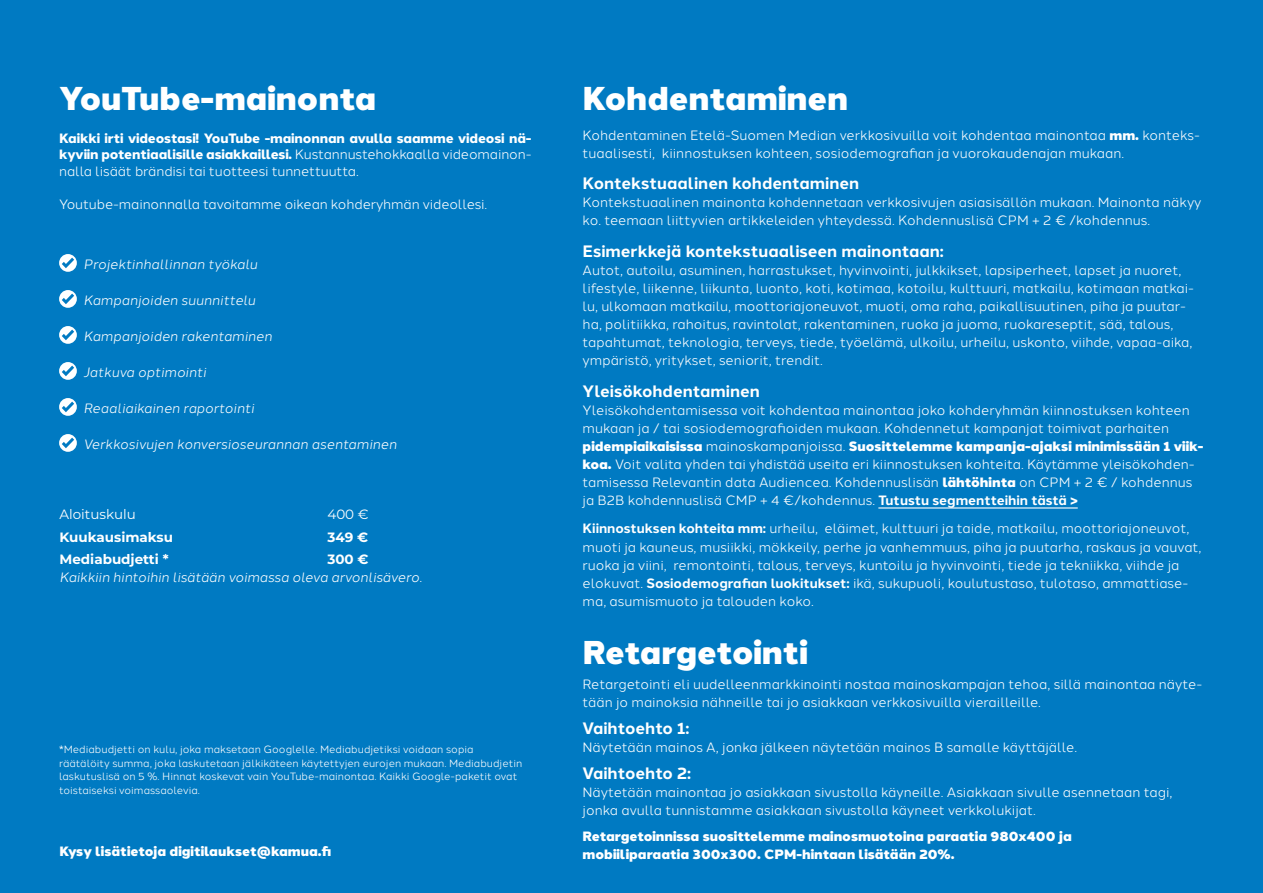
<style>
.page{position:relative;width:1263px;height:893px;background:#007ac2}
.page>*{position:absolute;margin:0;border:0;box-sizing:border-box;transform-origin:0 0}
.t1{font:900 33px "Halcom";color:#fff}
.t2{font:700 16.5px "Halcom";color:#fff}
.t3{font:13.5px/18px "Halcom";color:#fff}
.t4{font:italic 13.5px "Halcom";color:#fff}
.t5{font:800 13.5px/16.5px "Halcom";letter-spacing:-.01em;color:#fff;text-align:justify}
.t6{font:900 13.5px/18px "Halcom";color:#fff}
.t7{font:700 13.5px "Montserrat";color:#fff}
.t8{font:13.5px "Montserrat";color:#fff}
.t9{font:10.5px/13.5px "Halcom";color:#fff}
.s1{font-weight:400}
.s2{font-weight:900}
.s3{font-weight:700}
</style>
<div class="page">
<hr style="left:878px;top:507px;width:200px;height:2px;background:#fff">
<svg style="left:59px;top:254px;width:18px;height:18px"></svg>
<svg style="left:62px;top:258px;width:12px;height:10px"></svg>
<svg style="left:59px;top:290px;width:18px;height:18px"></svg>
<svg style="left:62px;top:294px;width:12px;height:10px"></svg>
<svg style="left:59px;top:326px;width:18px;height:18px"></svg>
<svg style="left:62px;top:330px;width:12px;height:10px"></svg>
<svg style="left:59px;top:362px;width:18px;height:18px"></svg>
<svg style="left:62px;top:366px;width:12px;height:10px"></svg>
<svg style="left:59px;top:398px;width:18px;height:18px"></svg>
<svg style="left:62px;top:402px;width:12px;height:10px"></svg>
<svg style="left:59px;top:434px;width:18px;height:18px"></svg>
<svg style="left:62px;top:438px;width:12px;height:10px"></svg>
<h1 class="t1" style="left:59px;top:72px;width:319px">YouTube-mainonta</h1>
<p class="t5" style="left:59px;top:129px;width:474px">Kaikki irti videostasi! YouTube -mainonnan avulla saamme videosi nä&shy;kyviin potentiaalisille asiakkaillesi. <span class="s1">Kustannustehokkaalla videomainon&shy;nalla lisäät brändisi tai tuotteesi tunnettuutta.</span></p>
<p class="t3" style="left:59px;top:194px;width:430px">Youtube-mainonnalla tavoitamme oikean kohderyhmän videollesi.</p>
<p class="t4" style="left:83px;top:253px;width:176px">Projektinhallinnan työkalu</p>
<p class="t4" style="left:83px;top:289px;width:174px">Kampanjoiden suunnittelu</p>
<p class="t4" style="left:83px;top:325px;width:190px">Kampanjoiden rakentaminen</p>
<p class="t4" style="left:83px;top:361px;width:124px">Jatkuva optimointi</p>
<p class="t4" style="left:83px;top:397px;width:172px">Reaaliaikainen raportointi</p>
<p class="t4" style="left:83px;top:433px;width:315px">Verkkosivujen konversioseurannan asentaminen</p>
<p class="t8" style="left:60px;top:505px;width:78px">Aloituskulu</p>
<p class="t8" style="left:327px;top:505px;width:43px">400 €</p>
<p class="t7" style="left:60px;top:527px;width:115px">Kuukausimaksu</p>
<p class="t7" style="left:327px;top:527px;width:42px">349 €</p>
<p class="t7" style="left:60px;top:550px;width:111px">Mediabudjetti *</p>
<p class="t7" style="left:327px;top:550px;width:43px">300 €</p>
<p class="t4" style="left:60px;top:567px;width:364px">Kaikkiin hintoihin lisätään voimassa oleva arvonlisävero.</p>
<p class="t9" style="left:59px;top:742px;width:465px">*Mediabudjetti on kulu, joka maksetaan Googlelle. Mediabudjetiksi voidaan sopia räätälöity summa, joka laskutetaan jälkikäteen käytettyjen eurojen mukaan. Mediabudjetin laskutuslisä on 5 %. Hinnat koskevat vain YouTube-mainontaa. Kaikki Google-paketit ovat toistaiseksi voimassaolevia.</p>
<p class="t6" style="left:60px;top:842px;width:273px">Kysy lisätietoja digitilaukset@kamua.fi</p>
<h1 class="t1" style="left:583px;top:72px;width:267px">Kohdentaminen</h1>
<p class="t3" style="left:583px;top:125px;width:619px">Kohdentaminen Etelä-Suomen Median verkkosivuilla voit kohdentaa mainontaa <span class="s2">mm.</span> konteks&shy;tuaalisesti, kiinnostuksen kohteen, sosiodemografian ja vuorokaudenajan mukaan.</p>
<p class="t2" style="left:583px;top:170px;width:278px">Kontekstuaalinen kohdentaminen</p>
<p class="t3" style="left:583px;top:192px;width:620px">Kontekstuaalinen mainonta kohdennetaan verkkosivujen asiasisällön mukaan. Mainonta näkyy ko. teemaan liittyvien artikkeleiden yhteydessä. Kohdennuslisä CPM + 2 € /kohdennus.</p>
<p class="t2" style="left:583px;top:238px;width:363px">Esimerkkejä kontekstuaaliseen mainontaan:</p>
<p class="t3" style="left:583px;top:260px;width:613px">Autot, autoilu, asuminen, harrastukset, hyvinvointi, julkkikset, lapsiperheet, lapset ja nuoret, lifestyle, liikenne, liikunta, luonto, koti, kotimaa, kotoilu, kulttuuri, matkailu, kotimaan matkai&shy;lu, ulkomaan matkailu, moottoriajoneuvot, muoti, oma raha, paikallisuutinen, piha ja puutar&shy;ha, politiikka, rahoitus, ravintolat, rakentaminen, ruoka ja juoma, ruokareseptit, sää, talous, tapahtumat, teknologia, terveys, tiede, työelämä, ulkoilu, urheilu, uskonto, viihde, vapaa-aika, ympäristö, yritykset, seniorit, trendit.</p>
<p class="t2" style="left:583px;top:378px;width:179px">Yleisökohdentaminen</p>
<p class="t3" style="left:583px;top:400px;width:622px">Yleisökohdentamisessa voit kohdentaa mainontaa joko kohderyhmän kiinnostuksen kohteen mukaan ja / tai sosiodemografioiden mukaan. Kohdennetut kampanjat toimivat parhaiten <span class="s2">pidempiaikaisissa</span> mainoskampanjoissa. <span class="s2">Suosittelemme kampanja-ajaksi minimissään 1 viik&shy;koa.</span> Voit valita yhden tai yhdistää useita eri kiinnostuksen kohteita. Käytämme yleisökohden&shy;tamisessa Relevantin data Audiencea. Kohdennuslisän <span class="s2">lähtöhinta</span> on CPM + 2 € / kohdennus ja B2B kohdennuslisä CMP + 4 €/kohdennus. <span class="s3">Tutustu segmentteihin tästä &gt;</span></p>
<p class="t3" style="left:583px;top:518px;width:620px"><span class="s3">Kiinnostuksen kohteita mm:</span> urheilu, eläimet, kulttuuri ja taide, matkailu, moottoriajoneuvot, muoti ja kauneus, musiikki, mökkeily, perhe ja vanhemmuus, piha ja puutarha, raskaus ja vauvat, ruoka ja viini, remontointi, talous, terveys, kuntoilu ja hyvinvointi, tiede ja tekniikka, viihde ja elokuvat. <span class="s3">Sosiodemografian luokitukset:</span> ikä, sukupuoli, koulutustaso, tulotaso, ammattiase&shy;ma, asumismuoto ja talouden koko.</p>
<h1 class="t1" style="left:583px;top:625px;width:227px">Retargetointi</h1>
<p class="t3" style="left:583px;top:674px;width:621px">Retargetointi eli uudelleenmarkkinointi nostaa mainoskampajan tehoa, sillä mainontaa näyte&shy;tään jo mainoksia nähneille tai jo asiakkaan verkkosivuilla vierailleille.</p>
<p class="t2" style="left:583px;top:715px;width:109px">Vaihtoehto 1:</p>
<p class="t3" style="left:583px;top:737px;width:496px">Näytetään mainos A, jonka jälkeen näytetään mainos B samalle käyttäjälle.</p>
<p class="t2" style="left:583px;top:760px;width:110px">Vaihtoehto 2:</p>
<p class="t3" style="left:583px;top:782px;width:591px">Näytetään mainontaa jo asiakkaan sivustolla käyneille. Asiakkaan sivulle asennetaan tagi, jonka avulla tunnistamme asiakkaan sivustolla käyneet verkkolukijat.</p>
<p class="t6" style="left:583px;top:826px;width:491px">Retargetoinnissa suosittelemme mainosmuotoina paraatia 980x400 ja mobiiliparaatia 300x300. CPM-hintaan lisätään 20%.</p>
</div>
